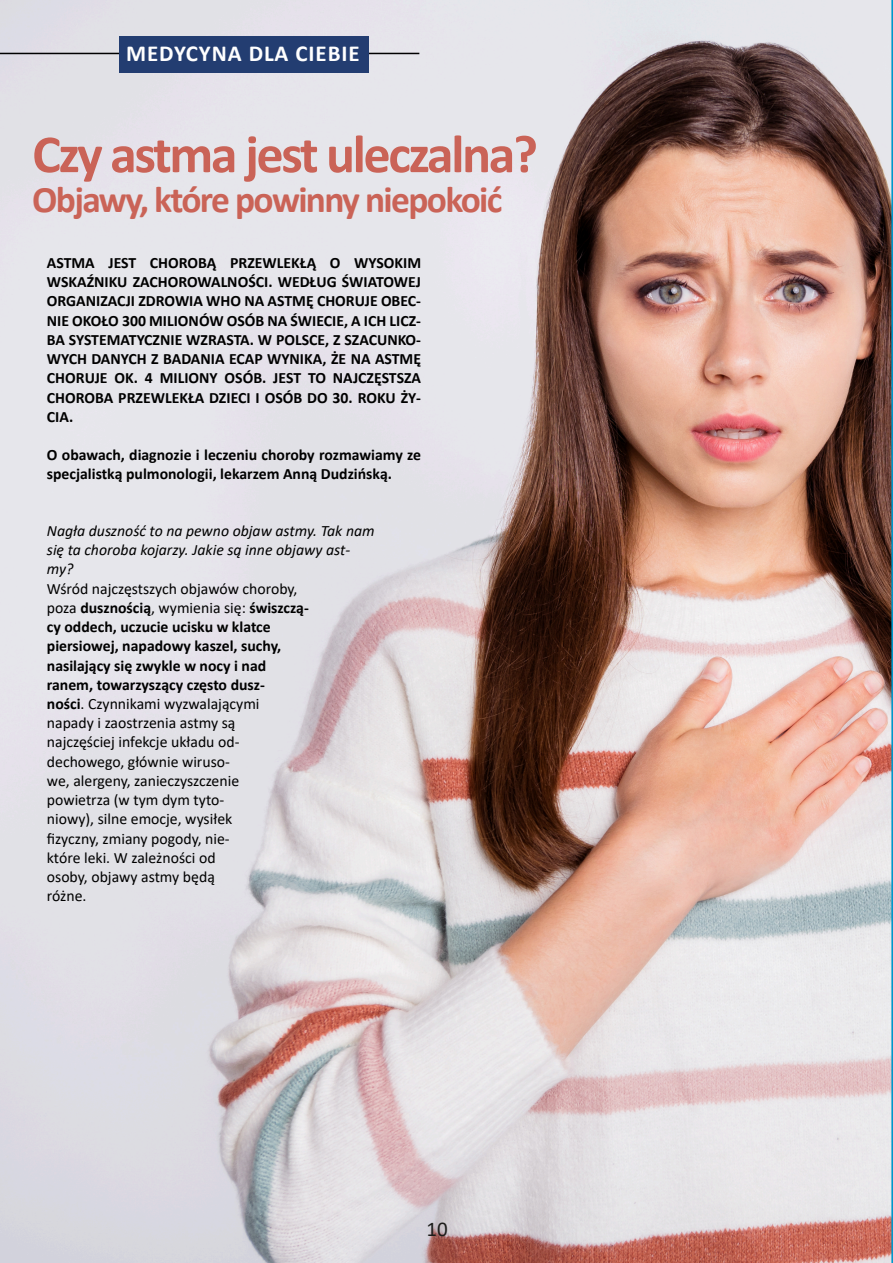
<style>
.page{position:relative;width:893px;height:1263px;background:#fff}
.page>*{position:absolute;margin:0;border:0;box-sizing:border-box;transform-origin:0 0}
.t1{font:700 54px "Calibri";letter-spacing:-.045em;color:#ca6357}
.t2{font:700 37.5px "Calibri";letter-spacing:-.045em;color:#ca6357}
.t3{font:700 22.95px "Calibri";letter-spacing:.04em;color:#fff}
.t4{font:21px "Calibri";color:#1d1d1b}
.t5{font:15.75px/19.2px "Calibri";color:#000}
.t6{font:700 15.75px/19.2px "Calibri";color:#000;text-align:justify}
.t7{font:italic 15.75px/19.2px "Calibri";color:#000}
.s1{font-weight:700}
</style>
<div class="page">
<img style="left:0;top:0;width:892px;height:1263px">
<hr style="left:892px;top:0;width:1px;height:1263px;background:#0097ca">
<hr style="left:0;top:53px;width:419px;height:1px;background:#000">
<div style="left:119px;top:36px;width:250px;height:36px;background:#233d71"></div>
<h3 class="t3" style="left:126px;top:44px;width:235px">MEDYCYNA DLA CIEBIE</h3>
<h1 class="t1" style="left:32px;top:132px;width:507px">Czy astma jest uleczalna?</h1>
<h2 class="t2" style="left:32px;top:183px;width:472px">Objawy, które powinny niepokoić</h2>
<p class="t6" style="left:47px;top:254px;width:376px">ASTMA JEST CHOROBĄ PRZEWLEKŁĄ O WYSOKIM WSKAŹNIKU ZACHOROWALNOŚCI. WEDŁUG ŚWIATOWEJ ORGANIZACJI ZDROWIA WHO NA ASTMĘ CHORUJE OBEC-NIE OKOŁO 300 MILIONÓW OSÓB NA ŚWIECIE, A ICH LICZ-BA SYSTEMATYCZNIE WZRASTA. W POLSCE, Z SZACUNKO-WYCH DANYCH Z BADANIA ECAP WYNIKA, ŻE NA ASTMĘ CHORUJE OK. 4 MILIONY OSÓB. JEST TO NAJCZĘSTSZA CHOROBA PRZEWLEKŁA DZIECI I OSÓB DO 30. ROKU ŻY-CIA.</p>
<p class="t6" style="left:47px;top:447px;width:376px">O obawach, diagnozie i leczeniu choroby rozmawiamy ze specjalistką pulmonologii, lekarzem Anną Dudzińską.</p>
<p class="t7" style="left:47px;top:522px;width:329px">Nagła duszność to na pewno objaw astmy. Tak nam się ta choroba kojarzy. Jakie są inne objawy ast&shy;my?</p>
<p class="t5" style="left:47px;top:580px;width:263px">Wśród najczęstszych objawów choroby, poza <span class="s1">dusznością</span>, wymienia się: <span class="s1">świszczą&shy;cy oddech, uczucie ucisku w klatce piersiowej, napadowy kaszel, suchy, nasilający się zwykle w nocy i nad ranem, towarzyszący często dusz-<br>ności</span>. Czynnikami wyzwalającymi napady i zaostrzenia astmy są<br>najczęściej infekcje układu od&shy;dechowego, głównie wiruso-<br>we, alergeny, zanieczyszczenie<br>powietrza (w tym dym tyto-<br>niowy), silne emocje, wysiłek<br>fizyczny, zmiany pogody, nie-<br>które leki. W zależności od<br>osoby, objawy astmy będą<br>różne.</p>
<h3 class="t4" style="left:427px;top:1220px;width:23px">10</h3>
</div>
